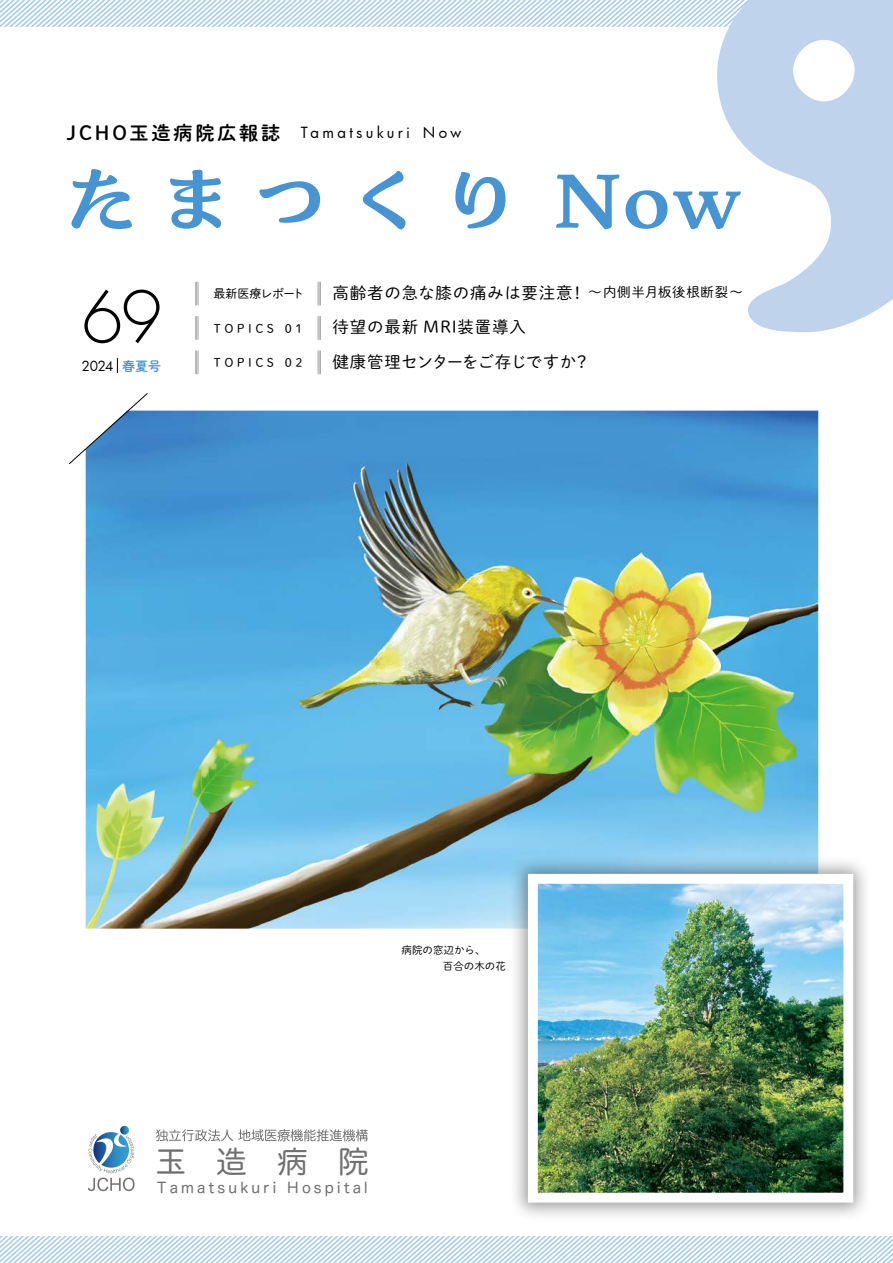
<style>
.page{position:relative;width:893px;height:1263px;background:#fff}
.page>*{position:absolute;margin:0;border:0;box-sizing:border-box;transform-origin:0 0}
.t1{font:93px "P Chisaki Min 2 B";letter-spacing:.02em;color:#4694d1}
.t2{font:300 69.3px "Futura";color:#000}
.t3{font:30.15px "Hira Maru Pro W4";color:#717071}
.t4{font:16.5px/34.5px "Shuei M Go Std L";letter-spacing:.05em;color:#000}
.t5{font:15px "Futura";letter-spacing:.225em;color:#000}
.t6{font:14.55px "Hira Maru Pro W4";letter-spacing:.215em;color:#717071}
.t7{font:13.5px "Futura";color:#000}
.t8{font:12px "Shuei M Go Std L";letter-spacing:.285em;color:#000}
.t9{font:12px "Shuei M Go Std L";letter-spacing:-.04em;color:#000}
.t10{font:10.5px/15.1px "Shuei M Go Std L";color:#000}
.s1{font-family:"Shuei M Go Std B";font-size:19.05px}
.s2{font-size:13.5px}
.s3{font-family:"P Shuei M Go Std B";font-size:13.05px;color:#4694d1}
</style>
<div class="page">
<svg style="left:117px;top:358px;width:1px;height:15px"></svg>
<hr style="left:195px;top:282px;width:2px;height:23px;background:#9fa0a0">
<svg style="left:198px;top:282px;width:1px;height:23px"></svg>
<hr style="left:319px;top:282px;width:2px;height:23px;background:#9fa0a0">
<svg style="left:318px;top:282px;width:1px;height:23px"></svg>
<hr style="left:195px;top:316px;width:2px;height:24px;background:#9fa0a0">
<svg style="left:198px;top:316px;width:1px;height:24px"></svg>
<hr style="left:319px;top:316px;width:2px;height:24px;background:#9fa0a0">
<svg style="left:318px;top:316px;width:1px;height:24px"></svg>
<hr style="left:195px;top:350px;width:2px;height:24px;background:#9fa0a0">
<svg style="left:198px;top:350px;width:1px;height:24px"></svg>
<hr style="left:319px;top:350px;width:2px;height:24px;background:#9fa0a0">
<svg style="left:318px;top:350px;width:1px;height:24px"></svg>
<svg style="left:0;top:0;width:717px;height:27px"></svg>
<svg style="left:0;top:1236px;width:893px;height:27px"></svg>
<svg style="left:717px;top:0;width:176px;height:332px;fill:#c0d3ed"></svg>
<img style="left:86px;top:411px;width:732px;height:518px">
<svg style="left:69px;top:393px;width:79px;height:71px"></svg>
<svg style="left:156px;top:1129px;width:212px;height:12px"></svg>
<svg style="left:88px;top:1126px;width:47px;height:65px"></svg>
<div style="left:509px;top:855px;width:363px;height:366px;background:#000;opacity:.4"></div>
<img style="left:539px;top:885px;width:303px;height:306px">
<div style="left:528px;top:874px;width:325px;height:328px;border:10px solid #fff"></div>
<p class="t5" style="left:67px;top:123px;width:396px"><span class="s1">JCHO玉造病院広報誌</span> Tamatsukuri Now</p>
<h1 class="t1" style="left:55px;top:154px;width:687px">たまつくり Now</h1>
<h2 class="t2" style="left:81px;top:271px;width:84px">69</h2>
<p class="t4" style="left:332px;top:274px;width:412px">高齢者の急な膝の痛みは要注意！ <span class="s2">～内側半月板後根断裂～</span>待望の最新 MRI装置導入<br>健康管理センターをご存じですか？</p>
<p class="t9" style="left:213px;top:285px;width:92px">最新医療レポート</p>
<p class="t8" style="left:213px;top:319px;width:91px">TOPICS 01</p>
<p class="t8" style="left:213px;top:354px;width:91px">TOPICS 02</p>
<p class="t7" style="left:81px;top:357px;width:81px">2024 <span class="s3">春夏号</span></p>
<p class="t10" style="left:443px;top:942px;width:64px;text-indent:-41px">病院の窓辺から、<br>百合の木の花</p>
<h3 class="t3" style="left:156px;top:1136px;width:214px">玉　造　病　院</h3>
<p class="t6" style="left:157px;top:1175px;width:212px">Tamatsukuri Hospital</p>
</div>
